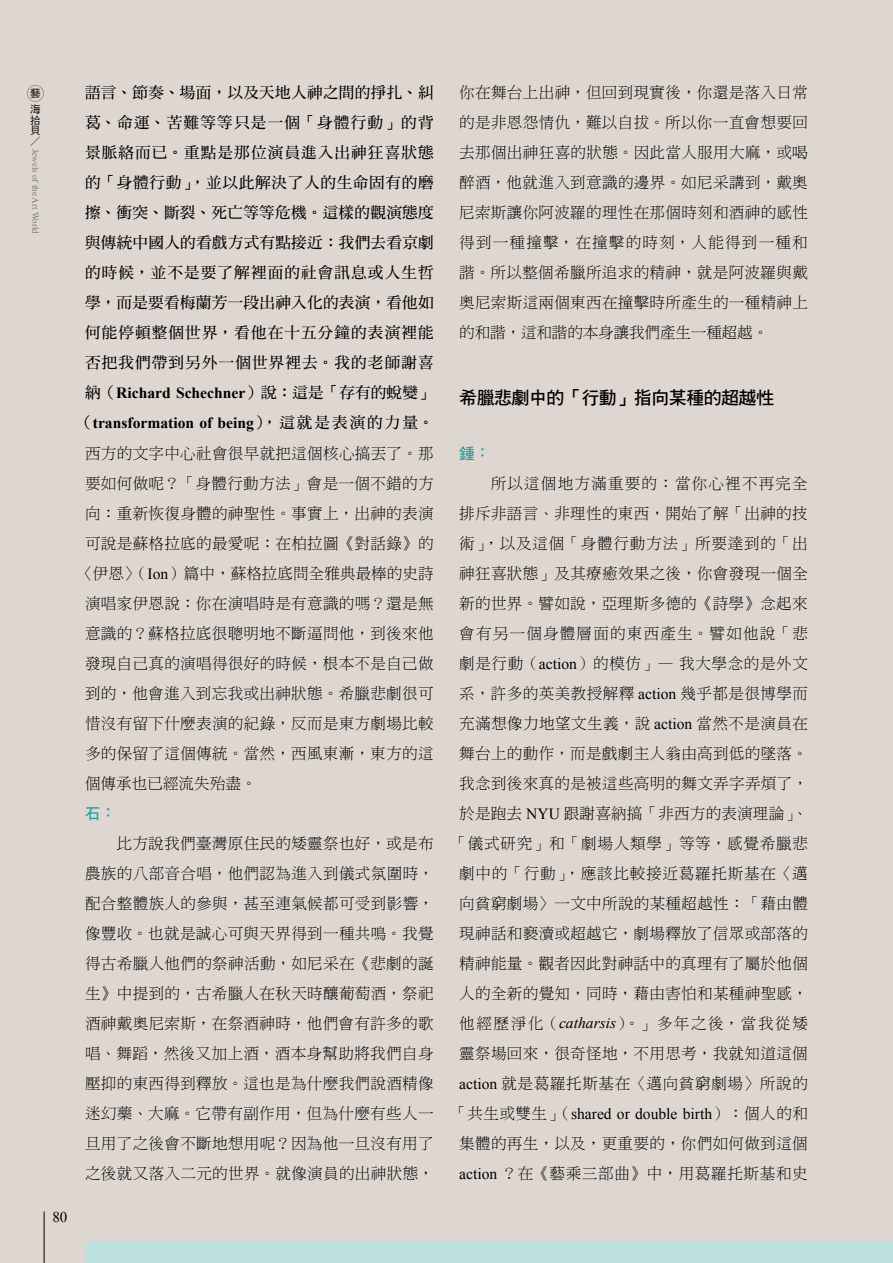
<style>
.page{position:relative;width:893px;height:1263px;background:#ded7d1}
.page>*{position:absolute;margin:0;border:0;box-sizing:border-box;transform-origin:0 0}
.t1{font:18px "DF Hei Std W7";letter-spacing:-.03em;color:#000}
.t2{font:15.6px/30px "DF Ming Std W3";letter-spacing:.02em;color:#000;text-align:justify}
.t3{font:15.6px/30px "DF Ming Std W7";letter-spacing:.07em;color:#000;text-align:justify}
.t4{font:700 15.6px/30px "Times New Roman";color:#000;text-align:center}
.t5{font:15.6px "DF Ming Std W3";color:#000}
.t6{font:15.6px "Times New Roman";color:#000}
.t7{font:15.6px "DF Hei Std W7";color:#1fa0a1}
.t8{font:15px "Times New Roman";color:#000}
.t9{font:10.5px/16px "DF Hei Std W5";color:#000}
.t10{font:10.5px "DF Ming Std W3";color:#000}
.t11{font:9px "Times New Roman";color:#7b7d7c}
.s1{font-family:"DF Ming Std W7";font-weight:400}
.s2{font-family:"Times New Roman"}
.s3{font-family:"Times New Roman";font-style:italic}
.s4{font-family:"DF Ming Std W3"}
</style>
<div class="page">
<div style="left:85px;top:1242px;width:808px;height:21px;background:#bce1df"></div>
<hr style="left:44px;top:1211px;width:1px;height:52px;background:#000">
<div style="left:27px;top:85px;width:17px;height:17px;border:1px solid #000;border-radius:50%"></div>
<p class="t9" style="left:30px;top:85px;width:12px">藝海</p>
<p class="t9" style="left:30px;top:114px;width:12px;line-height:10.5px">拾貝</p>
<p class="t10" style="left:30px;top:135px;width:11px">／</p>
<p class="t11" style="left:42px;top:149px;width:87px;rotate:90deg">Jewels of the Art World</p>
<p class="t8" style="left:52px;top:1206px;width:16px">80</p>
<p class="t3" style="left:85px;top:78px;width:350px">語言、節奏、場面，以及天地人神之間的掙扎、糾葛、命運、苦難等等只是一個「身體行動」的背景脈絡而已。重點是那位演員進入出神狂喜狀態的「身體行動」，並以此解決了人的生命固有的磨擦、衝突、斷裂、死亡等等危機。這樣的觀演態度與傳統中國人的看戲方式有點接近︰我們去看京劇的時候，並不是要了解裡面的社會訊息或人生哲學，而是要看梅蘭芳一段出神入化的表演，看他如何能停頓整個世界，看他在十五分鐘的表演裡能否把我們帶到另外一個世界裡去。我的老師謝喜</p>
<p class="t4" style="left:77px;top:378px;width:358px"><span class="s1">納（</span>Richard Schechner<span class="s1">）說︰這是「存有的蛻變」（</span>transformation of being<span class="s1">），這就是表演的力量。</span></p>
<p class="t2" style="left:85px;top:438px;width:350px">西方的文字中心社會很早就把這個核心搞丟了。那</p>
<p class="t2" style="left:85px;top:468px;width:350px">要如何做呢？「身體行動方法」會是一個不錯的方</p>
<p class="t2" style="left:85px;top:498px;width:350px">向︰重新恢復身體的神聖性。事實上，出神的表演</p>
<p class="t2" style="left:85px;top:528px;width:350px">可說是蘇格拉底的最愛呢︰在柏拉圖《對話錄》的</p>
<p class="t5" style="left:77px;top:564px;width:358px">〈伊恩〉（<span class="s2">Ion</span>）篇中，蘇格拉底問全雅典最棒的史詩</p>
<p class="t2" style="left:85px;top:588px;width:350px">演唱家伊恩說：你在演唱時是有意識的嗎？還是無</p>
<p class="t2" style="left:85px;top:618px;width:350px">意識的？蘇格拉底很聰明地不斷逼問他，到後來他</p>
<p class="t2" style="left:85px;top:648px;width:350px">發現自己真的演唱得很好的時候，根本不是自己做</p>
<p class="t2" style="left:85px;top:678px;width:350px">到的，他會進入到忘我或出神狀態。希臘悲劇很可</p>
<p class="t2" style="left:85px;top:708px;width:350px">惜沒有留下什麼表演的紀錄，反而是東方劇場比較</p>
<p class="t2" style="left:85px;top:738px;width:350px">多的保留了這個傳統。當然，西風東漸，東方的這</p>
<p class="t5" style="left:85px;top:774px;width:173px">個傳承也已經流失殆盡。</p>
<p class="t7" style="left:85px;top:804px;width:33px">石：</p>
<p class="t2" style="left:85px;top:828px;width:350px;text-indent:31px">比方說我們臺灣原住民的矮靈祭也好，或是布農族的八部音合唱，他們認為進入到儀式氛圍時，配合整體族人的參與，甚至連氣候都可受到影響，像豐收。也就是誠心可與天界得到一種共鳴。我覺得古希臘人他們的祭神活動，如尼采在《悲劇的誕生》中提到的，古希臘人在秋天時釀葡萄酒，祭祀酒神戴奧尼索斯，在祭酒神時，他們會有許多的歌唱、舞蹈，然後又加上酒，酒本身幫助將我們自身壓抑的東西得到釋放。這也是為什麼我們說酒精像迷幻藥、大麻。它帶有副作用，但為什麼有些人一旦用了之後會不斷地想用呢？因為他一旦沒有用了之後就又落入二元的世界。就像演員的出神狀態，</p>
<p class="t2" style="left:459px;top:78px;width:350px">你在舞台上出神，但回到現實後，你還是落入日常的是非恩怨情仇，難以自拔。所以你一直會想要回去那個出神狂喜的狀態。因此當人服用大麻，或喝醉酒，他就進入到意識的邊界。如尼采講到，戴奧尼索斯讓你阿波羅的理性在那個時刻和酒神的感性得到一種撞擊，在撞擊的時刻，人能得到一種和諧。所以整個希臘所追求的精神，就是阿波羅與戴奧尼索斯這兩個東西在撞擊時所產生的一種精神上的和諧，這和諧的本身讓我們產生一種超越。</p>
<p class="t1" style="left:459px;top:388px;width:316px">希臘悲劇中的「行動」指向某種的超越性</p>
<p class="t7" style="left:459px;top:444px;width:33px">鍾：</p>
<p class="t2" style="left:451px;top:468px;width:358px;text-align:right">所以這個地方滿重要的︰當你心裡不再完全<br>排斥非語言、非理性的東西，開始了解「出神的技術」，以及這個「身體行動方法」所要達到的「出神狂喜狀態」及其療癒效果之後，你會發現一個全新的世界。譬如說，亞理斯多德的《詩學》念起來會有另一個身體層面的東西產生。譬如他說「悲劇是行動（<span class="s2">action</span>）的模仿」— 我大學念的是外文系，許多的英美教授解釋 <span class="s2">action</span> 幾乎都是很博學而充滿想像力地望文生義，說 <span class="s2">action</span> 當然不是演員在舞台上的動作，而是戲劇主人翁由高到低的墜落。我念到後來真的是被這些高明的舞文弄字弄煩了，於是跑去 <span class="s2">NYU</span> 跟謝喜納搞「非西方的表演理論」、「儀式研究」和「劇場人類學」等等，感覺希臘悲劇中的「行動」，應該比較接近葛羅托斯基在〈邁向貧窮劇場〉一文中所說的某種超越性︰「藉由體現神話和褻瀆或超越它，劇場釋放了信眾或部落的精神能量。觀者因此對神話中的真理有了屬於他個人的全新的覺知，同時，藉由害怕和某種神聖感，他經歷淨化（<span class="s3">catharsis</span>）。」多年之後，當我從矮靈祭場回來，很奇怪地，不用思考，我就知道這個<span class="s2">action</span> 就是葛羅托斯基在〈邁向貧窮劇場〉所說的</p>
<p class="t6" style="left:451px;top:1103px;width:358px"><span class="s4">「共生或雙生」（</span>shared or double birth<span class="s4">）︰個人的和</span></p>
<p class="t2" style="left:459px;top:1128px;width:350px">集體的再生，以及，更重要的，你們如何做到這個<span class="s2">action</span> ？在《藝乘三部曲》中，用葛羅托斯基和史</p>
</div>
